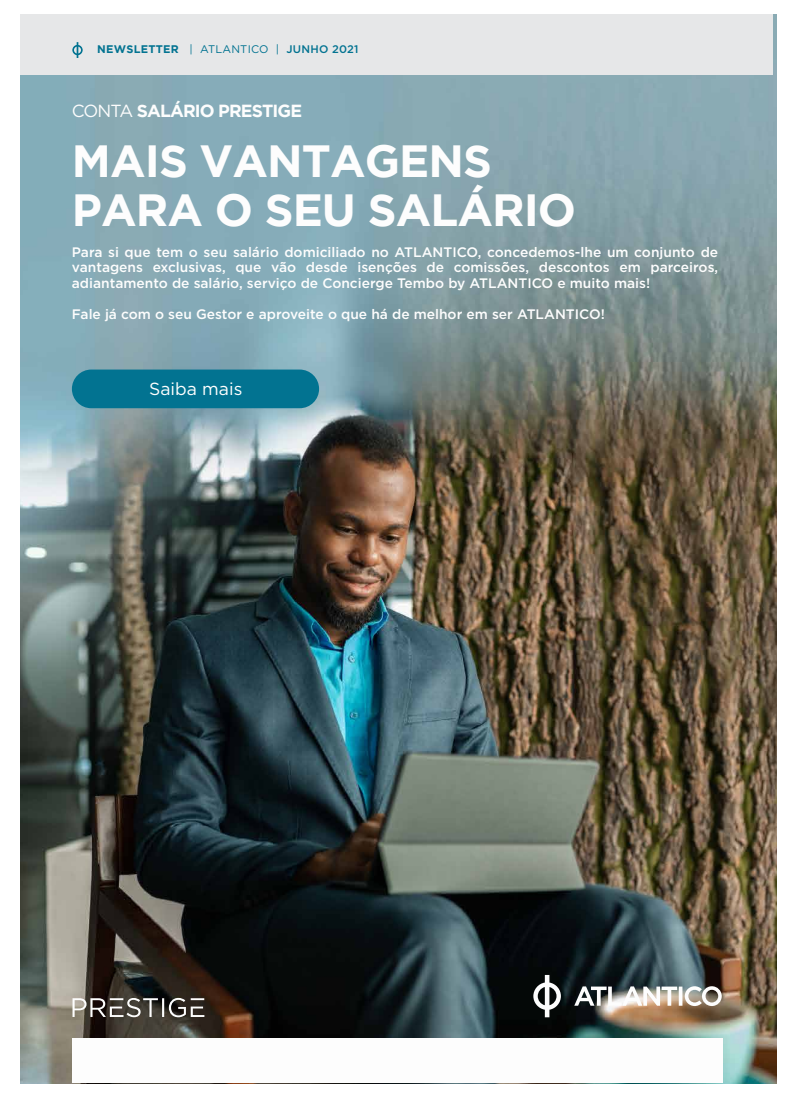
<style>
.page{position:relative;width:795px;height:1103px;background:#fff}
.page>*{position:absolute;margin:0;border:0;box-sizing:border-box;transform-origin:0 0}
.t1{font:700 45px/49px "Gotham";letter-spacing:-.02em;color:#fdfdfd}
.t2{font:700 17.5px "Gotham";letter-spacing:-.05em;color:#fdfdfd}
.t3{font:17.5px "Gotham";color:#fff}
.t4{font:500 13.75px/15.6px "Gotham";color:#fdfdfd;text-align:justify}
.t5{font:11px "Gotham";letter-spacing:.02em;color:#027391}
.s1{font-weight:700}
.s2{font-weight:500}
.s3{font-weight:400}
</style>
<div class="page">
<img style="left:21px;top:15px;width:755px;height:1068px">
<div style="left:72px;top:369px;width:247px;height:39px;background:#027391;border-radius:19px"></div>
<div style="left:21px;top:15px;width:751px;height:60px;background:#e6e7e8"></div>
<svg style="left:72px;top:42px;width:11px;height:16px"></svg>
<div style="left:72px;top:1038px;width:650px;height:45px;background:#fdfdfd"></div>
<img style="left:533px;top:974px;width:188px;height:43px">
<svg style="left:72px;top:997px;width:132px;height:20px;background:#6b6761"></svg>
<p class="t5" style="left:97px;top:42px;width:262px"><span class="s1">NEWSLETTER</span> | ATLANTICO | <span class="s2">JUNHO 2021</span></p>
<p class="t2" style="left:72px;top:101px;width:232px"><span class="s3">CONTA</span> SALÁRIO PRESTIGE</p>
<h1 class="t1" style="left:72px;top:136px;width:505px">MAIS VANTAGENS<br>PARA O SEU SALÁRIO</h1>
<p class="t4" style="left:72px;top:244px;width:647px">Para si que tem o seu salário domiciliado no ATLANTICO, concedemos-lhe um conjunto de vantagens exclusivas, que vão desde isenções de comissões, descontos em parceiros, adiantamento de salário, serviço de Concierge Tembo by ATLANTICO e muito mais!</p>
<p class="t4" style="left:72px;top:306px;width:534px">Fale já com o seu Gestor e aproveite o que há de melhor em ser ATLANTICO!</p>
<p class="t3" style="left:149px;top:377px;width:95px">Saiba mais</p>
</div>
